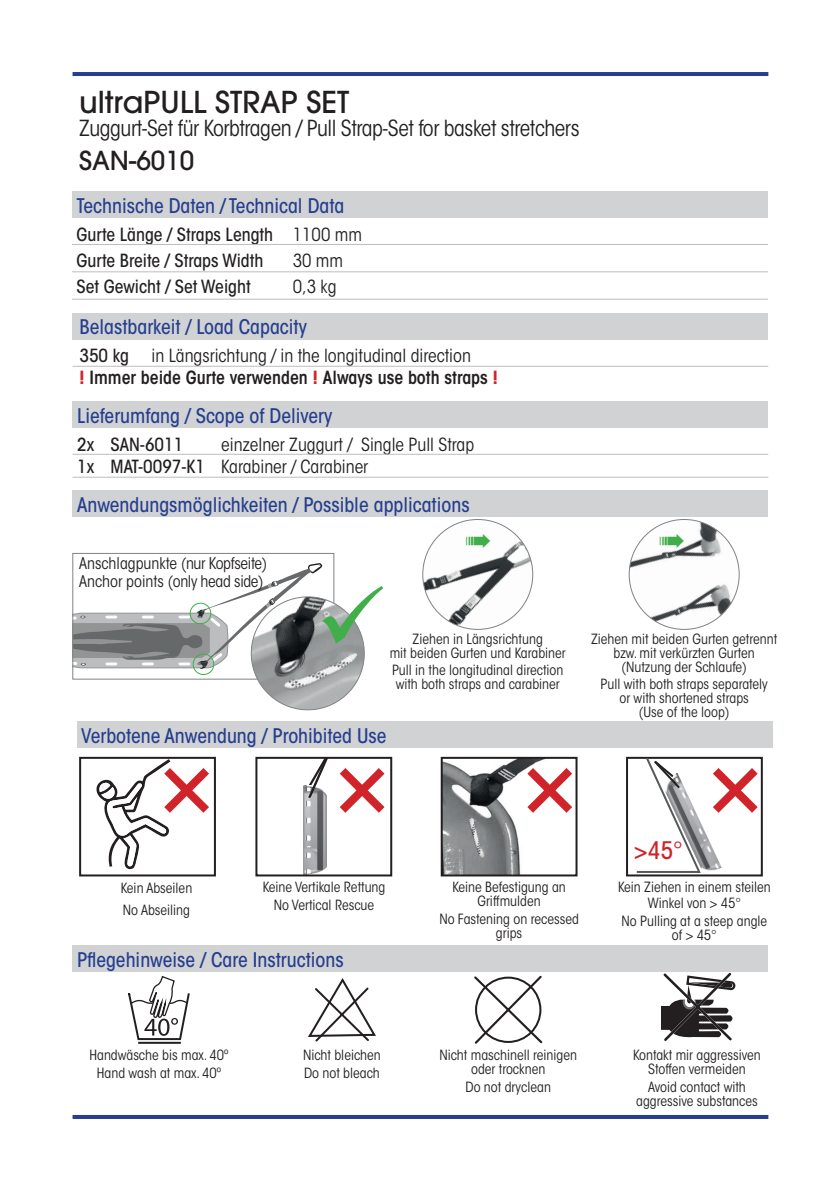
<style>
.page{position:relative;width:840px;height:1191px;background:#fff}
.page>*{position:absolute;margin:0;border:0;box-sizing:border-box;transform-origin:0 0}
.t1{font:500 30px "ITC Avant Garde Std";color:#231f20}
.t2{font:500 26px "ITC Avant Garde Std";color:#231f20}
.t3{font:500 condensed 24px "ITC Avant Garde Std";color:#d1232a}
.t4{font:condensed 22px "ITC Avant Garde Std";letter-spacing:-.02em;color:#231f20}
.t5{font:500 condensed 20px "ITC Avant Garde Std";color:#253f8e}
.t6{font:600 condensed 18px/22px "ITC Avant Garde Std";color:#231f20}
.t7{font:500 condensed 18px/26px "ITC Avant Garde Std";color:#231f20}
.t8{font:condensed 18px/22px "ITC Avant Garde Std";color:#231f20}
.t9{font:condensed 16px/18px "ITC Avant Garde Std";color:#231f20}
.t10{font:condensed 14px/14px "ITC Avant Garde Std";color:#231f20;text-align:center}
.s1{font-weight:400}
.s2{font-weight:500}
.s3{font-weight:700;color:#d1232a}
</style>
<div class="page">
<hr style="left:72px;top:72px;width:696px;height:4px;background:#253f8e">
<hr style="left:72px;top:1115px;width:696px;height:4px;background:#253f8e">
<div style="left:72px;top:401px;width:696px;height:26px;background:#d1d2d4"></div>
<hr style="left:72px;top:454px;width:696px;height:1px;background:#bcbdc0">
<hr style="left:72px;top:477px;width:696px;height:1px;background:#bcbdc0">
<div style="left:72px;top:313px;width:696px;height:26px;background:#d1d2d4"></div>
<hr style="left:72px;top:366px;width:696px;height:1px;background:#bcbdc0">
<div style="left:77px;top:721px;width:695px;height:26px;background:#d1d2d4"></div>
<div style="left:72px;top:945px;width:696px;height:26px;background:#d1d2d4"></div>
<svg style="left:128px;top:975px;width:62px;height:68px"></svg>
<svg style="left:308px;top:978px;width:68px;height:63px"></svg>
<svg style="left:474px;top:975px;width:68px;height:68px"></svg>
<div style="left:475px;top:976px;width:66px;height:67px;border:2px solid #231f20;border-radius:50%"></div>
<svg style="left:660px;top:971px;width:75px;height:70px"></svg>
<div style="left:72px;top:192px;width:695px;height:26px;background:#d1d2d4"></div>
<hr style="left:72px;top:244px;width:695px;height:1px;background:#bcbdc0">
<hr style="left:72px;top:271px;width:695px;height:1px;background:#bcbdc0">
<hr style="left:72px;top:299px;width:695px;height:1px;background:#bcbdc0">
<div style="left:72px;top:491px;width:696px;height:26px;background:#d1d2d4"></div>
<div style="left:72px;top:553px;width:262px;height:126px;border:1px solid #808285"></div>
<div style="left:79px;top:757px;width:137px;height:119px;border:2px solid #231f20"></div>
<svg style="left:95px;top:759px;width:121px;height:110px"></svg>
<img style="left:303px;top:821px;width:23px;height:52px">
<div style="left:255px;top:757px;width:137px;height:119px;border:2px solid #231f20"></div>
<svg style="left:303px;top:758px;width:90px;height:63px"></svg>
<img style="left:443px;top:760px;width:77px;height:113px">
<div style="left:440px;top:757px;width:137px;height:119px;border:2px solid #231f20"></div>
<svg style="left:518px;top:759px;width:60px;height:62px"></svg>
<div style="left:625px;top:757px;width:137px;height:119px;border:2px solid #231f20"></div>
<svg style="left:634px;top:756px;width:129px;height:118px"></svg>
<img style="left:422px;top:519px;width:110px;height:110px;border-radius:55px">
<img style="left:628px;top:519px;width:110px;height:110px;border-radius:55px">
<svg style="left:466px;top:534px;width:24px;height:14px"></svg>
<svg style="left:659px;top:534px;width:24px;height:14px"></svg>
<svg style="left:73px;top:563px;width:292px;height:148px"></svg>
<h1 class="t1" style="left:79px;top:82px;width:271px">ultraPULL STRAP SET</h1>
<h2 class="t2" style="left:79px;top:144px;width:116px">SAN-6010</h2>
<h3 class="t4" style="left:79px;top:115px;width:502px">Zuggurt-Set für Korbtragen / Pull Strap-Set for basket stretchers</h3>
<h3 class="t5" style="left:77px;top:194px;width:269px">Technische Daten / Technical Data</h3>
<p class="t7" style="left:77px;top:222px;width:287px">Gurte Länge / Straps Length <span class="s1">1100 mm<br></span>Gurte Breite / Straps Width</p>
<p class="t8" style="left:293px;top:250px;width:52px">30 mm</p>
<p class="t7" style="left:77px;top:274px;width:175px">Set Gewicht / Set Weight</p>
<p class="t8" style="left:293px;top:276px;width:45px">0,3 kg</p>
<h3 class="t5" style="left:79px;top:314px;width:229px">Belastbarkeit / Load Capacity</h3>
<p class="t6" style="left:79px;top:344px;width:420px"><span class="s2">350 kg</span> <span class="s1">in Längsrichtung / in the longitudinal direction<br></span><span class="s3">!</span> Immer beide Gurte verwenden <span class="s3">!</span> Always use both straps <span class="s3">!</span></p>
<h3 class="t5" style="left:77px;top:403px;width:257px">Lieferumfang / Scope of Delivery</h3>
<p class="t7" style="left:77px;top:431px;width:108px">2x SAN-6011</p>
<p class="t8" style="left:77px;top:433px;width:398px;text-indent:144px">einzelner Zuggurt / Single Pull Strap<br><span class="s2">1x MAT-0097-K1</span> Karabiner / Carabiner</p>
<h3 class="t5" style="left:77px;top:493px;width:394px">Anwendungsmöglichkeiten / Possible applications</h3>
<p class="t9" style="left:79px;top:554px;width:189px">Anschlagpunkte (nur Kopfseite)<br>Anchor points (only head side)</p>
<p class="t10" style="left:389px;top:632px;width:177px">Ziehen in Längsrichtung<br>mit beiden Gurten und Karabiner</p>
<p class="t10" style="left:392px;top:663px;width:173px;text-align:left">Pull in the longitudinal direction with both straps and carabiner</p>
<h3 class="t5" style="left:81px;top:724px;width:307px">Verbotene Anwendung / Prohibited Use</h3>
<p class="t10" style="left:590px;top:632px;width:188px">Ziehen mit beiden Gurten getrennt bzw. mit verkürzten Gurten (Nutzung der Schlaufe)</p>
<p class="t10" style="left:600px;top:677px;width:169px">Pull with both straps separately or with shortened straps<br>(Use of the loop)</p>
<p class="t10" style="left:121px;top:877px;width:73px;line-height:22px;text-align:left">Kein Abseilen<br>No Abseiling</p>
<p class="t10" style="left:262px;top:877px;width:124px;line-height:18px">Keine Vertikale Rettung<br>No Vertical Rescue</p>
<p class="t10" style="left:452px;top:879px;width:115px">Keine Befestigung an<br>Griffmulden</p>
<p class="t10" style="left:439px;top:911px;width:141px">No Fastening on recessed grips</p>
<h3 class="t5" style="left:77px;top:947px;width:268px">Pflegehinweise / Care Instructions</h3>
<p class="t10" style="left:89px;top:1046px;width:140px;line-height:18px">Handwäsche bis max. 40º<br>Hand wash at max. 40º</p>
<p class="t10" style="left:303px;top:1046px;width:79px;line-height:18px;text-align:left">Nicht bleichen<br>Do not bleach</p>
<p class="t10" style="left:439px;top:1048px;width:139px">Nicht maschinell reinigen oder trocknen</p>
<p class="t10" style="left:465px;top:1080px;width:87px">Do not dryclean</p>
<h3 class="t3" style="left:634px;top:836px;width:50px">&gt;45°</h3>
<p class="t10" style="left:617px;top:877px;width:154px;line-height:17.4px">Kein Ziehen in einem steilen<br>Winkel von &gt; 45°<br>No Pulling at a steep angle</p>
<p class="t10" style="left:671px;top:928px;width:46px">of &gt; 45°</p>
<p class="t10" style="left:632px;top:1048px;width:129px">Kontakt mir aggressiven<br>Stoffen vermeiden</p>
<p class="t10" style="left:635px;top:1080px;width:123px">Avoid contact with aggressive substances</p>
</div>
